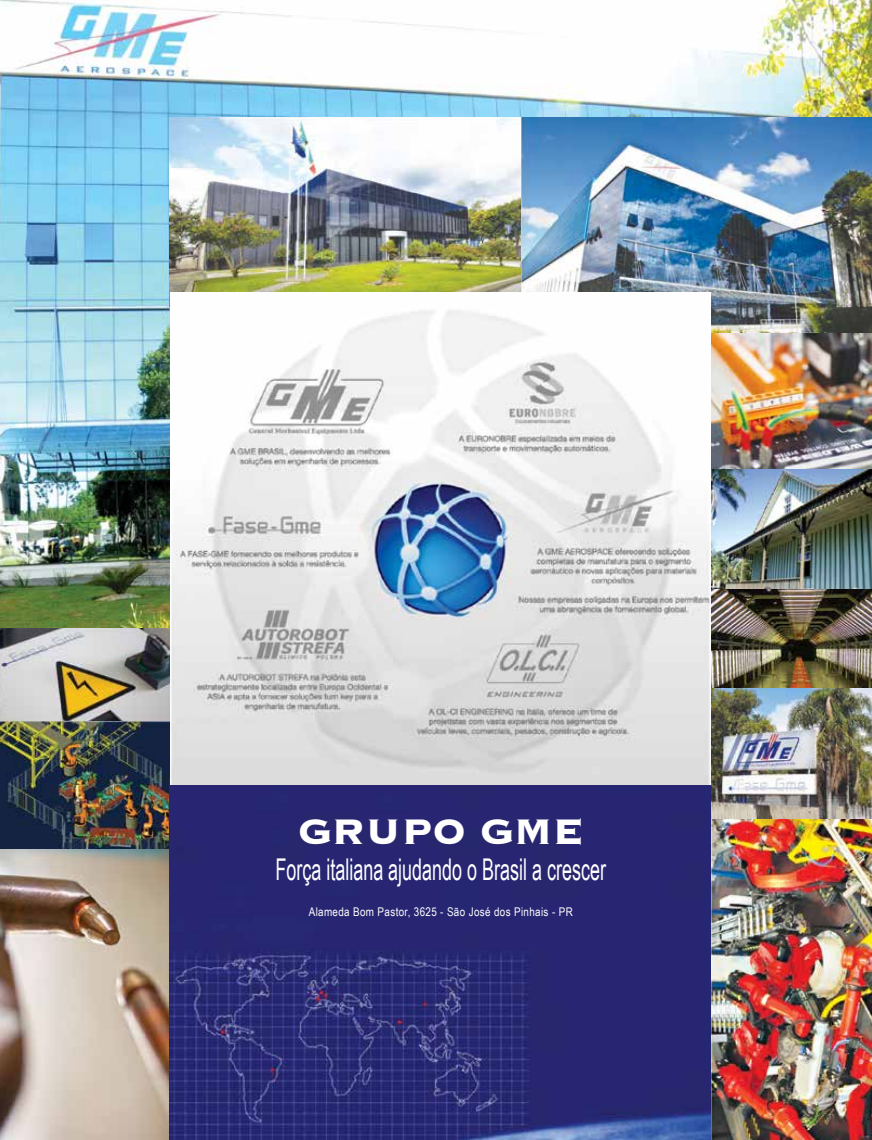
<style>
.page{position:relative;width:872px;height:1140px;background:#fff}
.page>*{position:absolute;margin:0;border:0;box-sizing:border-box;transform-origin:0 0}
.t1{font:700 46.5px "Copperplate";color:#fff}
.t2{font:30px "Arial Narrow";color:#fff;scale:.73 1}
.t3{font:12px "Arial Narrow";letter-spacing:.03em;color:#fff}
</style>
<div class="page">
<img style="left:0;top:0;width:872px;height:628px">
<img style="left:0;top:628px;width:170px;height:93px">
<img style="left:0;top:848px;width:169px;height:292px">
<img style="left:710px;top:687px;width:162px;height:132px">
<img style="left:710px;top:588px;width:162px;height:99px">
<img style="left:170px;top:117px;width:352px;height:175px">
<img style="left:522px;top:117px;width:350px;height:217px">
<img style="left:0;top:721px;width:170px;height:127px">
<img style="left:710px;top:468px;width:162px;height:120px">
<img style="left:710px;top:819px;width:162px;height:321px">
<img style="left:169px;top:778px;width:541px;height:362px">
<img style="left:710px;top:334px;width:162px;height:134px">
<img style="left:170px;top:292px;width:540px;height:492px">
<h1 class="t1" style="left:298px;top:801px;width:287px">GRUPO GME</h1>
<h2 class="t2" style="left:275px;top:847px;width:454px">Força italiana ajudando o Brasil a crescer</h2>
<p class="t3" style="left:309px;top:903px;width:265px">Alameda Bom Pastor, 3625 - São José dos Pinhais - PR</p>
</div>
